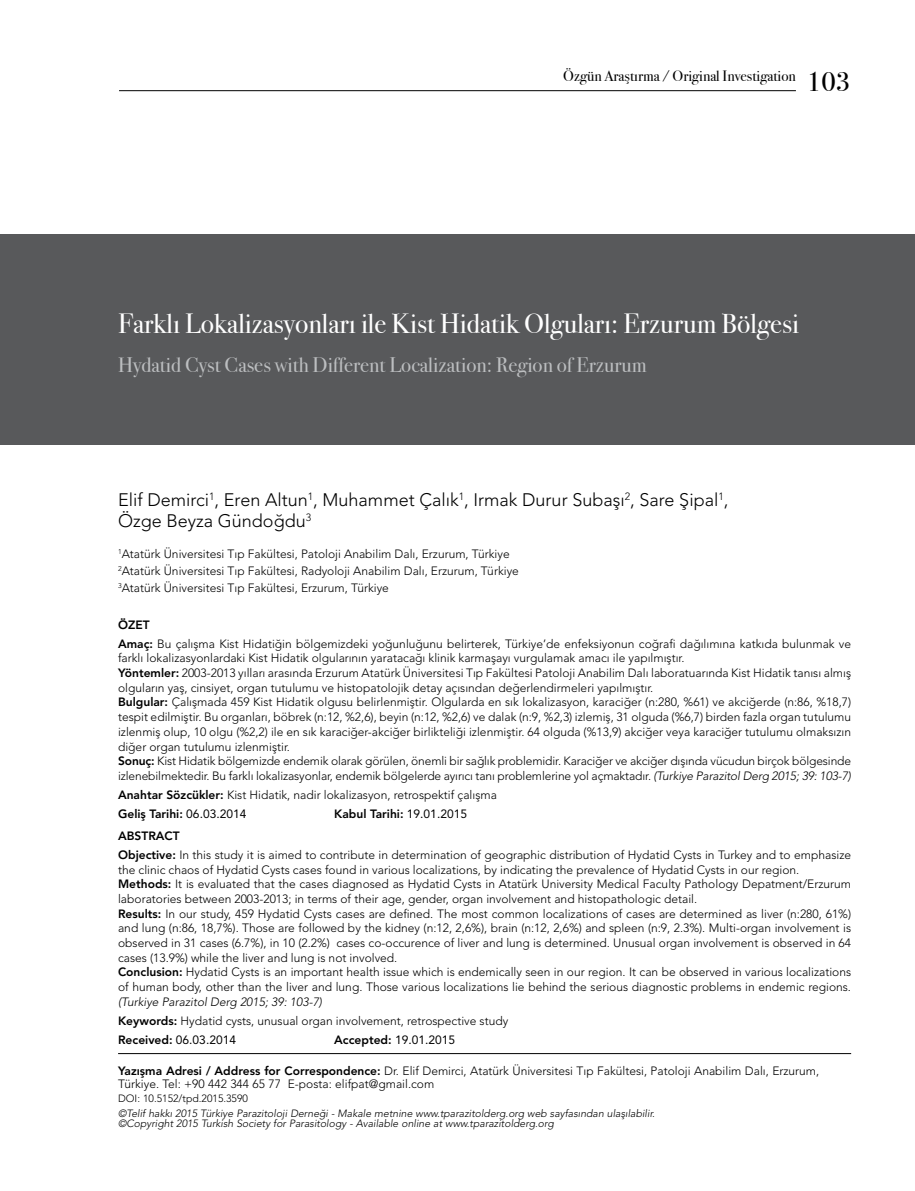
<style>
.page{position:relative;width:915px;height:1191px;background:#fff}
.page>*{position:absolute;margin:0;border:0;box-sizing:border-box;transform-origin:0 0}
.t1{font:27.75px "Bodoni Svty Two ITCTT Book";color:#fff}
.t2{font:27px "Bodoni Svty Two ITCTT Book";color:#000}
.t3{font:21px "Bodoni Svty Two ITCTT Book";color:#bcbec0}
.t4{font:300 18px/21px "Avenir LT Std";color:#000}
.t5{font:15px "Bodoni Svty Two ITCTT Book";color:#000}
.t6{font:300 12px/14.7px "Avenir LT Std";color:#000}
.t7{font:800 12px "Avenir LT Std";color:#000}
.t8{font:12px "Avenir LT Std";color:#000}
.t9{font:italic 300 10.5px/10.5px "Avenir LT Std";color:#000}
.t10{font:300 10.5px "Avenir LT Std";color:#000}
.s1{font-weight:800}
.s2{font-style:italic}
.s3{font-weight:400}
</style>
<div class="page">
<div style="left:0;top:234px;width:914px;height:211px;background:#58595b"></div>
<hr style="left:118px;top:1053px;width:732px;height:1px;background:#000">
<hr style="left:119px;top:90px;width:676px;height:1px;background:#000">
<p class="t5" style="left:563px;top:64px;width:234px">Özgün Araştırma / Original Investigation</p>
<h2 class="t2" style="left:806px;top:59px;width:45px">103</h2>
<h1 class="t1" style="left:118px;top:301px;width:682px">Farklı Lokalizasyonları ile Kist Hidatik Olguları: Erzurum Bölgesi</h1>
<h3 class="t3" style="left:118px;top:347px;width:529px">Hydatid Cyst Cases with Different Localization: Region of Erzurum</h3>
<h3 class="t4" style="left:118px;top:489px;width:611px">Elif Demirci<sup>1</sup>, Eren Altun<sup>1</sup>, Muhammet Çalık<sup>1</sup>, Irmak Durur Subaşı<sup>2</sup>, Sare Şipal<sup>1</sup>,<br>Özge Beyza Gündoğdu<sup>3</sup></h3>
<p class="t6" style="left:118px;top:545px;width:402px;line-height:17.1px"><sup>1</sup>Atatürk Üniversitesi Tıp Fakültesi, Patoloji Anabilim Dalı, Erzurum, Türkiye<br><sup>2</sup>Atatürk Üniversitesi Tıp Fakültesi, Radyoloji Anabilim Dalı, Erzurum, Türkiye<br><sup>3</sup>Atatürk Üniversitesi Tıp Fakültesi, Erzurum, Türkiye</p>
<p class="t6" style="left:118px;top:615px;width:734px;line-height:18.9px"><span class="s1">ÖZET<br>Amaç:</span> Bu çalışma Kist Hidatiğin bölgemizdeki yoğunluğunu belirterek, Türkiye’de enfeksiyonun coğrafi dağılımına katkıda bulunmak ve</p>
<p class="t6" style="left:118px;top:651px;width:734px">farklı lokalizasyonlardaki Kist Hidatik olgularının yaratacağı klinik karmaşayı vurgulamak amacı ile yapılmıştır.<br><span class="s1">Yöntemler:</span> 2003-2013 yılları arasında Erzurum Atatürk Üniversitesi Tıp Fakültesi Patoloji Anabilim Dalı laboratuarında Kist Hidatik tanısı almış olguların yaş, cinsiyet, organ tutulumu ve histopatolojik detay açısından değerlendirmeleri yapılmıştır.<br><span class="s1">Bulgular:</span> Çalışmada 459 Kist Hidatik olgusu belirlenmiştir. Olgularda en sık lokalizasyon, karaciğer (n:280, %61) ve akciğerde (n:86, %18,7) tespit edilmiştir. Bu organları, böbrek (n:12, %2,6), beyin (n:12, %2,6) ve dalak (n:9, %2,3) izlemiş, 31 olguda (%6,7) birden fazla organ tutulumu izlenmiş olup, 10 olgu (%2,2) ile en sık karaciğer-akciğer birlikteliği izlenmiştir. 64 olguda (%13,9) akciğer veya karaciğer tutulumu olmaksızın diğer organ tutulumu izlenmiştir.<br><span class="s1">Sonuç:</span> Kist Hidatik bölgemizde endemik olarak görülen, önemli bir sağlık problemidir. Karaciğer ve akciğer dışında vücudun birçok bölgesinde izlenebilmektedir. Bu farklı lokalizasyonlar, endemik bölgelerde ayırıcı tanı problemlerine yol açmaktadır. <span class="s2">(Turkiye Parazitol Derg 2015; 39: 103-7)</span></p>
<p class="t6" style="left:118px;top:785px;width:380px;line-height:18.9px"><span class="s1">Anahtar Sözcükler:</span> Kist Hidatik, nadir lokalizasyon, retrospektif çalışma<br><span class="s1">Geliş Tarihi:</span> <span class="s3">06.03.2014</span></p>
<p class="t7" style="left:334px;top:806px;width:134px">Kabul Tarihi: <span class="s3">19.01.2015</span></p>
<p class="t6" style="left:118px;top:826px;width:734px;line-height:18.9px"><span class="s1">ABSTRACT<br>Objective:</span> In this study it is aimed to contribute in determination of geographic distribution of Hydatid Cysts in Turkey and to emphasize</p>
<p class="t6" style="left:118px;top:862px;width:734px">the clinic chaos of Hydatid Cysts cases found in various localizations, by indicating the prevalence of Hydatid Cysts in our region.<br><span class="s1">Methods:</span> It is evaluated that the cases diagnosed as Hydatid Cysts in Atatürk University Medical Faculty Pathology Depatment/Erzurum laboratories between 2003-2013; in terms of their age, gender, organ involvement and histopathologic detail.<br><span class="s1">Results:</span> In our study, 459 Hydatid Cysts cases are defined. The most common localizations of cases are determined as liver (n:280, 61%) and lung (n:86, 18,7%). Those are followed by the kidney (n:12, 2,6%), brain (n:12, 2,6%) and spleen (n:9, 2.3%). Multi-organ involvement is observed in 31 cases (6.7%), in 10 (2.2%) cases co-occurence of liver and lung is determined. Unusual organ involvement is observed in 64 cases (13.9%) while the liver and lung is not involved.<br><span class="s1">Conclusion:</span> Hydatid Cysts is an important health issue which is endemically seen in our region. It can be observed in various localizations of human body, other than the liver and lung. Those various localizations lie behind the serious diagnostic problems in endemic regions.</p>
<p class="t6" style="left:118px;top:992px;width:391px;line-height:18.9px"><span class="s2">(Turkiye Parazitol Derg 2015; 39: 103-7)<br></span><span class="s1">Keywords:</span> Hydatid cysts, unusual organ involvement, retrospective study<br><span class="s1">Received:</span> <span class="s3">06.03.2014</span></p>
<p class="t8" style="left:334px;top:1032px;width:122px"><span class="s1">Accepted:</span> 19.01.2015</p>
<p class="t6" style="left:118px;top:1064px;width:702px;line-height:13.5px"><span class="s1">Yazışma Adresi / Address for Correspondence:</span> Dr. Elif Demirci, Atatürk Üniversitesi Tıp Fakültesi, Patoloji Anabilim Dalı, Erzurum,<br>Türkiye. Tel: +90 442 344 65 77 E-posta: elifpat@gmail.com</p>
<p class="t10" style="left:118px;top:1092px;width:131px">DOI: 10.5152/tpd.2015.3590</p>
<p class="t9" style="left:118px;top:1107px;width:538px">©Telif hakkı 2015 Türkiye Parazitoloji Derneği - Makale metnine www.tparazitolderg.org web sayfasından ulaşılabilir. ©Copyright 2015 Turkish Society for Parasitology - Available online at www.tparazitolderg.org</p>
</div>
